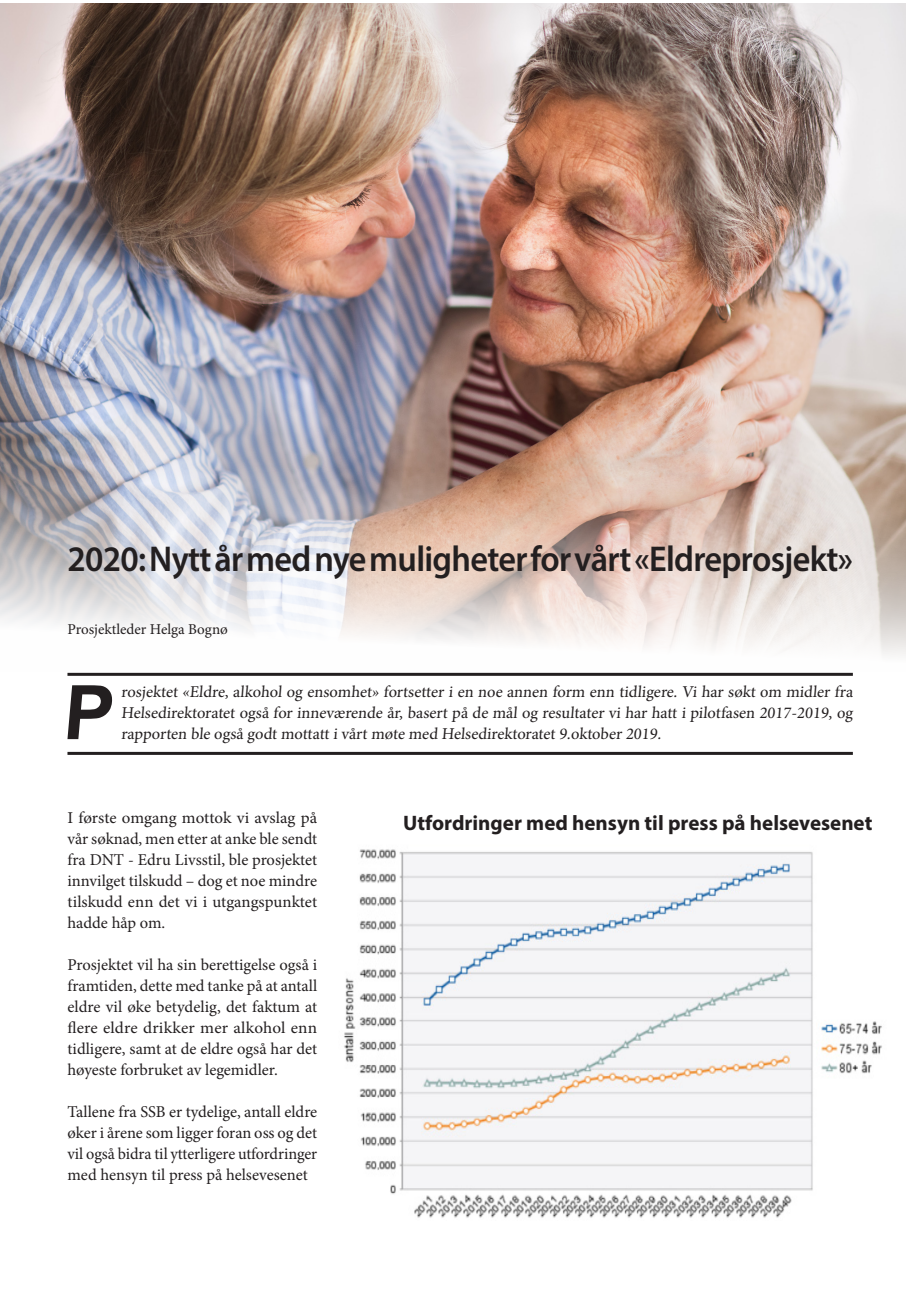
<style>
.page{position:relative;width:919px;height:1289px;background:#fff}
.page>*{position:absolute;margin:0;border:0;box-sizing:border-box;transform-origin:0 0}
.Ingress{font:700 75.15px "Arial";color:#231f20}
.Tittel{font:600 36px "Myriad Pro";letter-spacing:-.02em;color:#231f20;scale:.95 1}
.t1{font:700 21px "Myriad Pro";color:#231f20}
.Mellomtittel{font:16.5px/21px "Minion Pro";color:#231f20;text-align:justify}
.Ingress-2{font:16.5px/21px "Minion Pro";letter-spacing:-.01em;color:#231f20;text-align:justify}
.Tittel-2{font:15px "Minion Pro";color:#231f20}
</style>
<div class="page">
<img style="left:0;top:4px;width:905px;height:651px">
<hr style="left:67px;top:672px;width:785px;height:3px;background:#231f20">
<hr style="left:67px;top:752px;width:785px;height:3px;background:#231f20">
<img style="left:344px;top:849px;width:538px;height:369px">
<p class="Tittel" style="left:67px;top:536px;width:828px">2020: Nytt år med nye muligheter for vårt «Eldreprosjekt»</p>
<p class="Tittel-2" style="left:67px;top:619px;width:162px">Prosjektleder Helga Bognø</p>
<p class="Ingress" style="left:62px;top:663px;width:61px">P</p>
<p class="Ingress-2" style="left:121px;top:681px;width:735px">rosjektet «Eldre, alkohol og ensomhet» fortsetter i en noe annen form enn tidligere. Vi har søkt om midler fra Helsedirektoratet også for inneværende år, basert på de mål og resultater vi har hatt i pilotfasen 2017-2019, og rapporten ble også godt mottatt i vårt møte med Helsedirektoratet 9.oktober 2019.</p>
<p class="Mellomtittel" style="left:67px;top:807px;width:251px">I første omgang mottok vi avslag på vår søknad, men etter at anke ble sendt fra DNT - Edru Livsstil, ble prosjektet innvilget tilskudd – dog et noe mindre tilskudd enn det vi i utgangspunktet hadde håp om.</p>
<p class="Mellomtittel" style="left:67px;top:954px;width:251px">Prosjektet vil ha sin berettigelse også i framtiden, dette med tanke på at antall eldre vil øke betydelig, det faktum at flere eldre drikker mer alkohol enn tidligere, samt at de eldre også har det høyeste forbruket av legemidler.</p>
<p class="Mellomtittel" style="left:67px;top:1101px;width:251px">Tallene fra SSB er tydelige, antall eldre øker i årene som ligger foran oss og det vil også bidra til ytterligere utfordringer med hensyn til press på helsevesenet</p>
<p class="t1" style="left:403px;top:809px;width:471px">Utfordringer med hensyn til press på helsevesenet</p>
</div>
